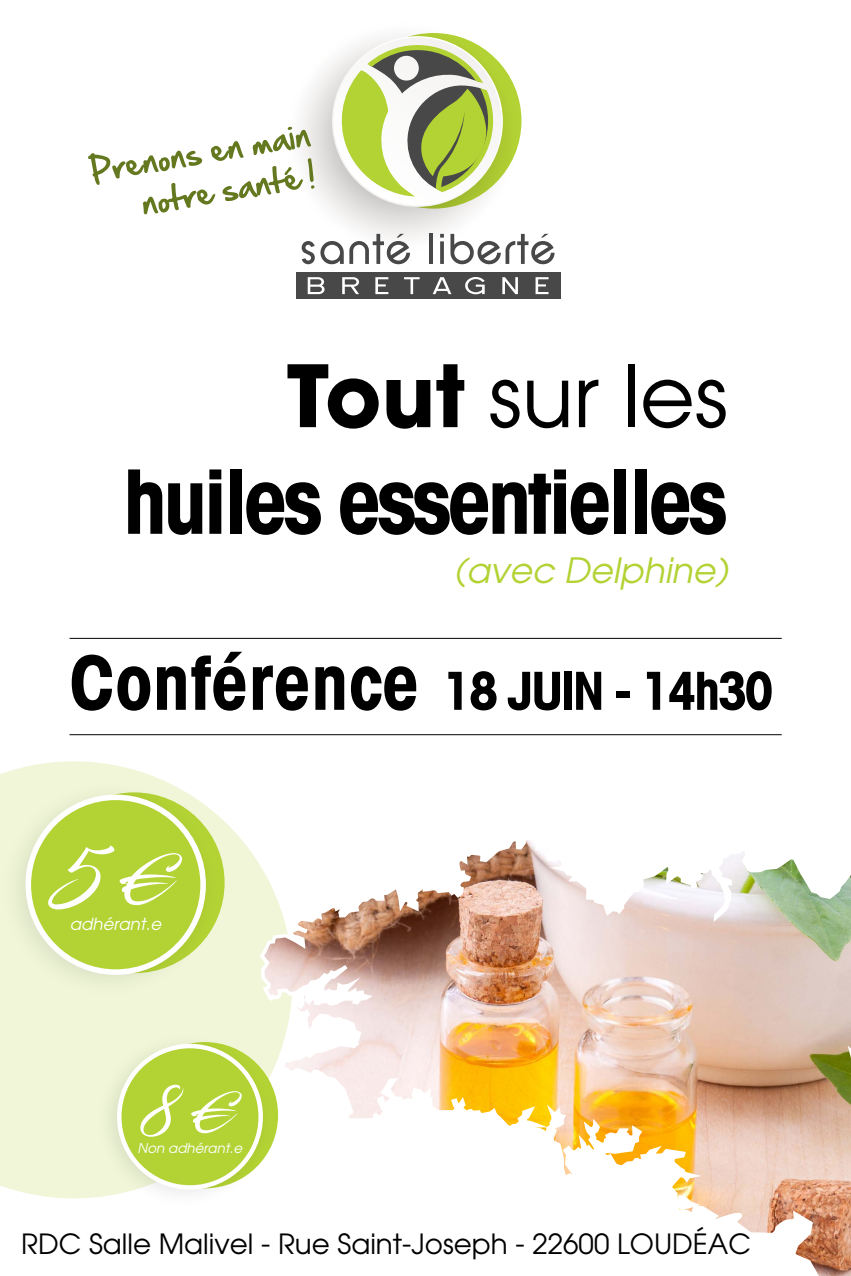
<style>
.page{position:relative;width:851px;height:1276px;background:#fff}
.page>*{position:absolute;margin:0;border:0;box-sizing:border-box;transform-origin:0 0}
.t1{font:700 condensed 88.8px "Avant Garde";letter-spacing:-.05em;color:#000}
.t2{font:84.97px "Avant Garde";color:#000}
.t3{font:69.3px "Blacksword";color:#fff}
.t4{font:56.03px "Blacksword";color:#fff}
.t5{font:700 condensed 52.5px "Avant Garde";letter-spacing:-.05em;color:#000}
.t6{font:italic 34.72px "Avant Garde";color:#b3d234}
.t7{font:27.75px "Avant Garde";color:#000}
.t8{font:italic 16.65px "Avant Garde";color:#fff}
.t9{font:italic 13.42px "Avant Garde";color:#fff}
.s1{font-weight:700}
.s2{font-size:75px}
</style>
<div class="page">
<svg style="left:0;top:761px;width:257px;height:437px;background:#f1f7db"></svg>
<img style="left:257px;top:840px;width:593px;height:436px">
<svg style="left:287px;top:21px;width:230px;height:230px"></svg>
<div style="left:333px;top:38px;width:168px;height:167px;background:#fefdfd;border-radius:84px"></div>
<svg style="left:301px;top:234px;width:109px;height:30px"></svg>
<hr style="left:429px;top:234px;width:3px;height:30px;background:#484848">
<svg style="left:440px;top:234px;width:4px;height:30px"></svg>
<svg style="left:450px;top:234px;width:104px;height:30px"></svg>
<div style="left:296px;top:272px;width:264px;height:26px;background:#484848"></div>
<svg style="left:307px;top:277px;width:17px;height:17px"></svg>
<svg style="left:342px;top:277px;width:17px;height:17px"></svg>
<svg style="left:375px;top:277px;width:13px;height:17px"></svg>
<svg style="left:404px;top:277px;width:15px;height:17px"></svg>
<svg style="left:433px;top:277px;width:18px;height:17px"></svg>
<svg style="left:465px;top:277px;width:19px;height:17px"></svg>
<svg style="left:502px;top:277px;width:16px;height:17px"></svg>
<svg style="left:535px;top:277px;width:13px;height:17px"></svg>
<svg style="left:338px;top:40px;width:161px;height:156px"></svg>
<svg style="left:88px;top:127px;width:226px;height:87px"></svg>
<div style="left:94px;top:1030px;width:180px;height:180px;background:#000;opacity:.09"></div>
<div style="left:119px;top:1046px;width:142px;height:141px;background:#b3d234;border-radius:50%"></div>
<div style="left:117px;top:1043px;width:146px;height:146px;border:4px solid #fff;border-radius:50%"></div>
<div style="left:0;top:778px;width:220px;height:222px;background:#000;opacity:.09"></div>
<div style="left:28px;top:797px;width:175px;height:175px;background:#b3d234;border-radius:50%"></div>
<div style="left:26px;top:794px;width:180px;height:181px;border:6px solid #fff;border-radius:50%"></div>
<hr style="left:69px;top:638px;width:712px;height:1px;background:#000">
<hr style="left:69px;top:734px;width:712px;height:1px;background:#000">
<h2 class="t2" style="left:286px;top:343px;width:443px"><span class="s1">Tout</span> sur les</h2>
<h1 class="t1" style="left:123px;top:445px;width:606px">huiles essentielles</h1>
<p class="t6" style="left:453px;top:549px;width:276px">(avec Delphine)</p>
<h3 class="t5" style="left:69px;top:657px;width:705px"><span class="s2">Conférence</span> 18 JUIN - 14h30</h3>
<h3 class="t3" style="left:56px;top:837px;width:121px">5€</h3>
<p class="t8" style="left:70px;top:913px;width:93px">adhérant.e</p>
<h3 class="t4" style="left:143px;top:1078px;width:95px">8€</h3>
<p class="t9" style="left:137px;top:1140px;width:106px">Non adhérant.e</p>
<p class="t7" style="left:21px;top:1226px;width:731px">RDC Salle Malivel - Rue Saint-Joseph - 22600 LOUDÉAC</p>
</div>
